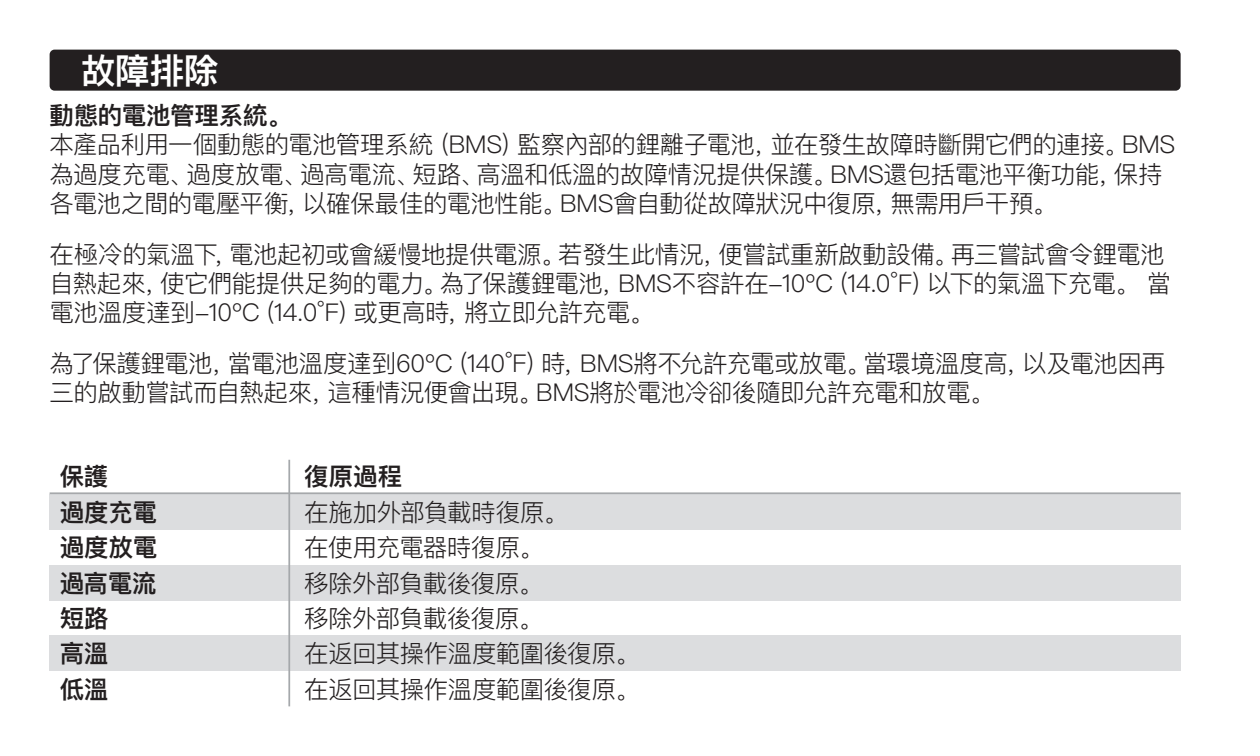
<style>
.page{position:relative;width:1260px;height:756px;background:#fff}
.page>*{position:absolute;margin:0;border:0;box-sizing:border-box;transform-origin:0 0}
.t1{font:600 35px "Ping Fang SC";color:#fff}
.NOCO_HN_Cond-Text{font:300 24.5px/29.4px "Ping Fang SC";letter-spacing:-.02em;color:#231f20}
.t2{font:600 24.5px "Ping Fang SC";letter-spacing:-.01em;color:#231f20}
.s1{font-weight:600}
</style>
<div class="page">
<div style="left:50px;top:494px;width:1131px;height:36px;background:#dcdddf"></div>
<div style="left:50px;top:565px;width:1131px;height:35px;background:#dcdddf"></div>
<div style="left:50px;top:636px;width:1131px;height:35px;background:#dcdddf"></div>
<hr style="left:50px;top:492px;width:1131px;height:2px;background:#a6a8ab">
<div style="left:50px;top:50px;width:1131px;height:41px;background:#231f20;border-radius:5px"></div>
<hr style="left:288px;top:460px;width:2px;height:246px;background:#a5a8ab">
<p class="t1" style="left:81px;top:49px;width:140px">故障排除</p>
<p class="NOCO_HN_Cond-Text" style="left:50px;top:100px;width:1127px"><span class="s1">動態的電池管理系統。<br></span>本產品利用一個動態的電池管理系統（BMS）監察內部的鋰離子電池，並在發生故障時斷開它們的連接。BMS為過度充電、過度放電、過高電流、短路、高溫和低溫的故障情況提供保護。BMS還包括電池平衡功能，保持各電池之間的電壓平衡，以確保最佳的電池性能。BMS會自動從故障狀況中復原，無需用戶干預。</p>
<p class="NOCO_HN_Cond-Text" style="left:50px;top:239px;width:1123px">在極冷的氣溫下，電池起初或會緩慢地提供電源。若發生此情況，便嘗試重新啟動設備。再三嘗試會令鋰電池自熱起來，使它們能提供足夠的電力。為了保護鋰電池，BMS不容許在-10ºC (14.0°F) 以下的氣溫下充電。 當電池溫度達到-10ºC (14.0°F) 或更高時，將立即允許充電。</p>
<p class="NOCO_HN_Cond-Text" style="left:50px;top:348px;width:1118px">為了保護鋰電池，當電池溫度達到60ºC (140°F) 時，BMS將不允許充電或放電。當環境溫度高，以及電池因再三的啟動嘗試而自熱起來，這種情況便會出現。BMS將於電池冷卻後隨即允許充電和放電。</p>
<p class="t2" style="left:60px;top:461px;width:50px">保護</p>
<p class="t2" style="left:304px;top:461px;width:100px">復原過程</p>
<p class="t2" style="left:60px;top:497px;width:99px">過度充電</p>
<p class="t2" style="left:60px;top:532px;width:99px">過度放電</p>
<p class="t2" style="left:60px;top:568px;width:98px">過高電流</p>
<p class="t2" style="left:60px;top:603px;width:51px">短路</p>
<p class="t2" style="left:60px;top:638px;width:50px">高溫</p>
<p class="t2" style="left:60px;top:674px;width:50px">低溫</p>
<p class="NOCO_HN_Cond-Text" style="left:304px;top:497px;width:265px">在施加外部負載時復原。</p>
<p class="NOCO_HN_Cond-Text" style="left:304px;top:532px;width:241px">在使用充電器時復原。</p>
<p class="NOCO_HN_Cond-Text" style="left:304px;top:568px;width:240px">移除外部負載後復原。</p>
<p class="NOCO_HN_Cond-Text" style="left:304px;top:603px;width:240px">移除外部負載後復原。</p>
<p class="NOCO_HN_Cond-Text" style="left:304px;top:639px;width:337px">在返回其操作溫度範圍後復原。</p>
<p class="NOCO_HN_Cond-Text" style="left:304px;top:674px;width:337px">在返回其操作溫度範圍後復原。</p>
</div>
